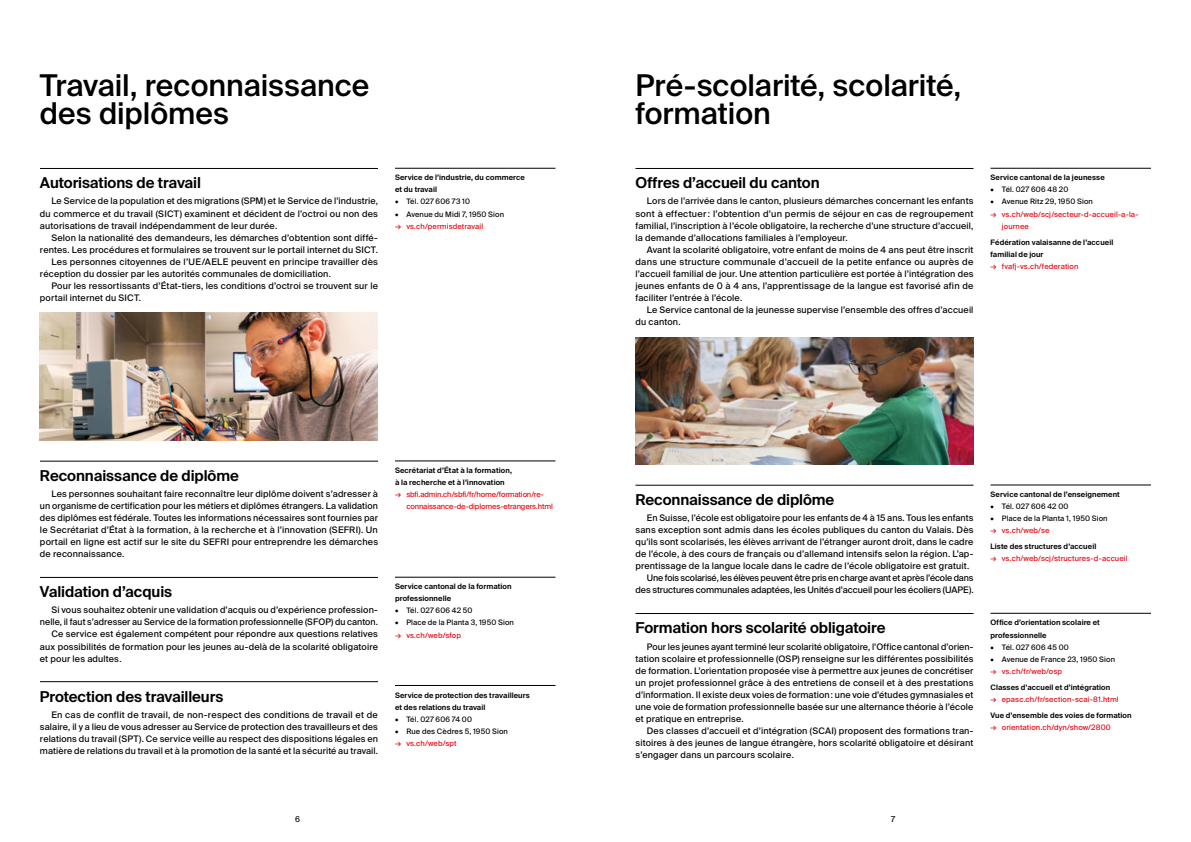
<style>
.page{position:relative;width:1191px;height:842px;background:#fff}
.page>*{position:absolute;margin:0;border:0;box-sizing:border-box;transform-origin:0 0}
.t1{font:500 30px/28px "Suisse Intl";color:#000}
.t2{font:600 15px "Suisse Intl";letter-spacing:-.005em;color:#000}
.t3{font:9px/12px "Suisse Intl";letter-spacing:.015em;color:#000;text-align:justify}
.t4{font:9px "Suisse Intl";letter-spacing:-.015em;color:#000}
.t5{font:9px "Suisse Intl";letter-spacing:-.005em;color:#000}
.t6{font:8px "Suisse Intl";color:#000}
.t7{font:600 7.5px/12px "Suisse Intl";letter-spacing:.015em;color:#000}
.t8{font:7.5px/12px "Suisse Intl";letter-spacing:.01em;color:#e30613}
.t9{font:7.5px "Suisse Intl";letter-spacing:.015em;color:#000}
.t10{font:7.5px/12px "Suisse Intl";letter-spacing:-.015em;color:#e30613}
</style>
<div class="page">
<img style="left:40px;top:313px;width:338px;height:127px">
<img style="left:635px;top:337px;width:338px;height:128px">
<hr style="left:635px;top:168px;width:338px;height:1px;background:#000">
<hr style="left:635px;top:485px;width:338px;height:1px;background:#000">
<hr style="left:635px;top:613px;width:338px;height:1px;background:#000">
<hr style="left:40px;top:168px;width:338px;height:1px;background:#000">
<hr style="left:40px;top:461px;width:338px;height:1px;background:#000">
<hr style="left:40px;top:577px;width:338px;height:1px;background:#000">
<hr style="left:40px;top:681px;width:338px;height:1px;background:#000">
<hr style="left:395px;top:168px;width:160px;height:1px;background:#000">
<hr style="left:395px;top:461px;width:160px;height:1px;background:#000">
<hr style="left:395px;top:577px;width:160px;height:1px;background:#000">
<hr style="left:395px;top:685px;width:160px;height:1px;background:#000">
<hr style="left:990px;top:168px;width:161px;height:1px;background:#000">
<hr style="left:990px;top:485px;width:161px;height:1px;background:#000">
<hr style="left:990px;top:613px;width:161px;height:1px;background:#000">
<h1 class="t1" style="left:40px;top:72px;width:331px">Travail, reconnaissance des diplômes</h1>
<h2 class="t2" style="left:40px;top:174px;width:162px">Autorisations de travail</h2>
<p class="t3" style="left:40px;top:195px;width:339px;text-indent:11px">Le Service de la population et des migrations (SPM) et le Service de l’industrie, du commerce et du travail (SICT) examinent et décident de l’octroi ou non des autorisations de travail indépendamment de leur durée.</p>
<p class="t3" style="left:51px;top:231px;width:328px">Selon la nationalité des demandeurs, les démarches d’obtention sont diffé-</p>
<p class="t3" style="left:40px;top:243px;width:339px">rentes. Les procédures et formulaires se trouvent sur le portail internet du SICT.</p>
<p class="t3" style="left:51px;top:255px;width:328px">Les personnes citoyennes de l’UE/AELE peuvent en principe travailler dès</p>
<p class="t3" style="left:40px;top:267px;width:292px">réception du dossier par les autorités communales de domiciliation.</p>
<p class="t3" style="left:51px;top:280px;width:328px">Pour les ressortissants d’État-tiers, les conditions d’octroi se trouvent sur le</p>
<p class="t3" style="left:40px;top:292px;width:103px">portail internet du SICT.</p>
<p class="t7" style="left:395px;top:172px;width:131px">Service de l’industrie, du commerce et du travail</p>
<p class="t9" style="left:395px;top:197px;width:77px">• Tél. 027 606 73 10</p>
<p class="t9" style="left:395px;top:209px;width:111px">• Avenue du Midi 7, 1950 Sion</p>
<p class="t8" style="left:395px;top:220px;width:90px">→ vs.ch/permisdetravail</p>
<h1 class="t1" style="left:635px;top:72px;width:327px">Pré-scolarité, scolarité, formation</h1>
<h2 class="t2" style="left:635px;top:174px;width:186px">Offres d’accueil du canton</h2>
<p class="t3" style="left:635px;top:195px;width:339px;text-indent:11px">Lors de l’arrivée dans le canton, plusieurs démarches concernant les enfants sont à effectuer: l’obtention d’un permis de séjour en cas de regroupement familial, l’inscription à l’école obligatoire, la recherche d’une structure d’accueil, la demande d’allocations familiales à l’employeur.</p>
<p class="t3" style="left:635px;top:243px;width:339px;text-indent:11px">Avant la scolarité obligatoire, votre enfant de moins de 4 ans peut être inscrit dans une structure communale d’accueil de la petite enfance ou auprès de l’accueil familial de jour. Une attention particulière est portée à l’intégration des jeunes enfants de 0 à 4 ans, l’apprentissage de la langue est favorisé afin de faciliter l’entrée à l’école.</p>
<p class="t3" style="left:635px;top:304px;width:339px;text-indent:11px">Le Service cantonal de la jeunesse supervise l’ensemble des offres d’accueil du canton.</p>
<p class="t7" style="left:990px;top:172px;width:116px">Service cantonal de la jeunesse</p>
<p class="t9" style="left:990px;top:185px;width:79px">• Tél. 027 606 48 20</p>
<p class="t9" style="left:990px;top:197px;width:104px">• Avenue Ritz 29, 1950 Sion</p>
<p class="t8" style="left:1001px;top:208px;width:138px;text-indent:-11px">→ vs.ch/web/scj/secteur-d-accueil-a-la&shy;journee</p>
<p class="t7" style="left:990px;top:236px;width:124px">Fédération valaisanne de l’accueil familial de jour</p>
<p class="t8" style="left:990px;top:260px;width:89px">→ fvafj-vs.ch/federation</p>
<h2 class="t2" style="left:40px;top:467px;width:200px">Reconnaissance de diplôme</h2>
<p class="t3" style="left:40px;top:488px;width:339px;text-indent:11px">Les personnes souhaitant faire reconnaître leur diplôme doivent s’adresser à un organisme de certification pour les métiers et diplômes étrangers. La validation des diplômes est fédérale. Toutes les informations nécessaires sont fournies par le Secrétariat d’État à la formation, à la recherche et à l’innovation (SEFRI). Un portail en ligne est actif sur le site du SEFRI pour entreprendre les démarches de reconnaissance.</p>
<h2 class="t2" style="left:40px;top:583px;width:134px">Validation d’acquis</h2>
<p class="t3" style="left:51px;top:604px;width:328px">Si vous souhaitez obtenir une validation d’acquis ou d’expérience profession-</p>
<p class="t3" style="left:40px;top:616px;width:339px">nelle, il faut s’adresser au Service de la formation professionnelle (SFOP) du canton.</p>
<p class="t3" style="left:51px;top:628px;width:328px">Ce service est également compétent pour répondre aux questions relatives</p>
<p class="t3" style="left:40px;top:640px;width:339px">aux possibilités de formation pour les jeunes au-delà de la scolarité obligatoire</p>
<p class="t3" style="left:40px;top:652px;width:83px">et pour les adultes.</p>
<h2 class="t2" style="left:40px;top:688px;width:185px">Protection des travailleurs</h2>
<p class="t3" style="left:40px;top:708px;width:339px;text-indent:11px">En cas de conflit de travail, de non-respect des conditions de travail et de salaire, il y a lieu de vous adresser au Service de protection des travailleurs et des relations du travail (SPT). Ce service veille au respect des dispositions légales en matière de relations du travail et à la promotion de la santé et la sécurité au travail.</p>
<p class="t7" style="left:395px;top:464px;width:118px">Secrétariat d’État à la formation, à la recherche et à l’innovation</p>
<p class="t10" style="left:406px;top:488px;width:148px;text-indent:-11px">→ sbfi.admin.ch/sbfi/fr/home/formation/re&shy;connaissance-de-diplomes-etrangers.html</p>
<p class="t7" style="left:395px;top:581px;width:118px">Service cantonal de la formation professionnelle</p>
<p class="t9" style="left:395px;top:606px;width:79px">• Tél. 027 606 42 50</p>
<p class="t9" style="left:395px;top:618px;width:120px">• Place de la Planta 3, 1950 Sion</p>
<p class="t8" style="left:395px;top:629px;width:67px">→ vs.ch/web/sfop</p>
<p class="t7" style="left:395px;top:689px;width:136px">Service de protection des travailleurs et des relations du travail</p>
<p class="t9" style="left:395px;top:715px;width:78px">• Tél. 027 606 74 00</p>
<p class="t9" style="left:395px;top:727px;width:114px">• Rue des Cèdres 5, 1950 Sion</p>
<p class="t8" style="left:395px;top:737px;width:63px">→ vs.ch/web/spt</p>
<h2 class="t2" style="left:635px;top:491px;width:200px">Reconnaissance de diplôme</h2>
<p class="t3" style="left:647px;top:512px;width:328px">En Suisse, l’école est obligatoire pour les enfants de 4 à 15 ans. Tous les enfants</p>
<p class="t3" style="left:635px;top:524px;width:339px">sans exception sont admis dans les écoles publiques du canton du Valais. Dès</p>
<p class="t3" style="left:635px;top:536px;width:339px">qu’ils sont scolarisés, les élèves arrivant de l’étranger auront droit, dans le cadre</p>
<p class="t3" style="left:635px;top:548px;width:339px">de l’école, à des cours de français ou d’allemand intensifs selon la région. L’ap-</p>
<p class="t3" style="left:635px;top:560px;width:335px">prentissage de la langue locale dans le cadre de l’école obligatoire est gratuit.</p>
<p class="t4" style="left:647px;top:573px;width:328px">Une fois scolarisé, les élèves peuvent être pris en charge avant et après l’école dans</p>
<p class="t5" style="left:635px;top:585px;width:339px">des structures communales adaptées, les Unités d’accueil pour les écoliers (UAPE).</p>
<h2 class="t2" style="left:635px;top:619px;width:251px">Formation hors scolarité obligatoire</h2>
<p class="t3" style="left:635px;top:640px;width:339px;text-indent:11px">Pour les jeunes ayant terminé leur scolarité obligatoire, l’Office cantonal d’orien&shy;tation scolaire et professionnelle (OSP) renseigne sur les différentes possibilités de formation. L’orientation proposée vise à permettre aux jeunes de concrétiser un projet professionnel grâce à des entretiens de conseil et à des prestations d’information. Il existe deux voies de formation: une voie d’études gymnasiales et une voie de formation professionnelle basée sur une alternance théorie à l’école et pratique en entreprise.</p>
<p class="t3" style="left:635px;top:724px;width:339px;text-indent:11px">Des classes d’accueil et d’intégration (SCAI) proposent des formations tran&shy;sitoires à des jeunes de langue étrangère, hors scolarité obligatoire et désirant s’engager dans un parcours scolaire.</p>
<p class="t7" style="left:990px;top:489px;width:131px">Service cantonal de l’enseignement</p>
<p class="t9" style="left:990px;top:502px;width:79px">• Tél. 027 606 42 00</p>
<p class="t9" style="left:990px;top:514px;width:119px">• Place de la Planta 1, 1950 Sion</p>
<p class="t8" style="left:990px;top:525px;width:60px">→ vs.ch/web/se</p>
<p class="t7" style="left:990px;top:541px;width:107px">Liste des structures d’accueil</p>
<p class="t8" style="left:990px;top:553px;width:139px">→ vs.ch/web/scj/structures-d-accueil</p>
<p class="t7" style="left:990px;top:617px;width:111px">Office d’orientation scolaire et professionnelle</p>
<p class="t9" style="left:990px;top:642px;width:80px">• Tél. 027 606 45 00</p>
<p class="t9" style="left:990px;top:654px;width:126px">• Avenue de France 23, 1950 Sion</p>
<p class="t8" style="left:990px;top:665px;width:73px">→ vs.ch/fr/web/osp</p>
<p class="t7" style="left:990px;top:681px;width:121px">Classes d’accueil et d’intégration</p>
<p class="t8" style="left:990px;top:693px;width:130px">→ epasc.ch/fr/section-scai-81.html</p>
<p class="t7" style="left:990px;top:709px;width:143px">Vue d’ensemble des voies de formation</p>
<p class="t8" style="left:990px;top:721px;width:122px">→ orientation.ch/dyn/show/2800</p>
<p class="t6" style="left:295px;top:814px;width:6px">6</p>
<p class="t6" style="left:891px;top:814px;width:6px">7</p>
</div>
